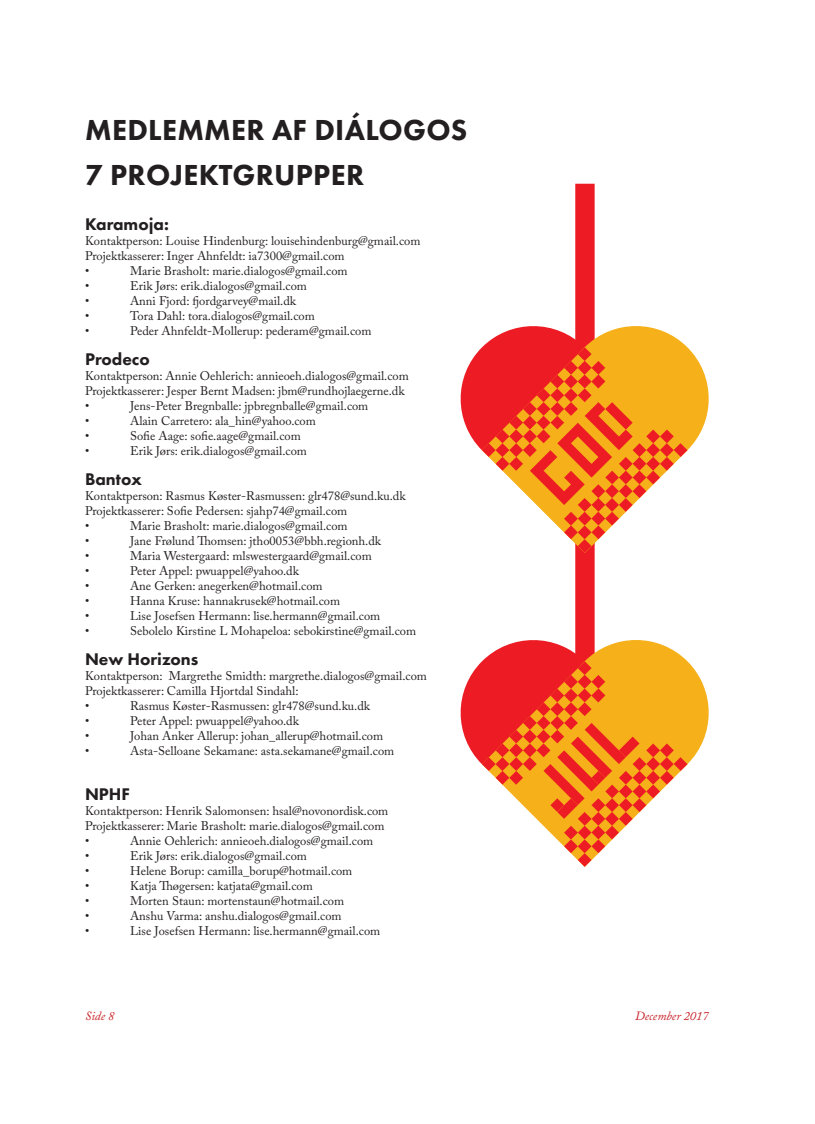
<style>
.page{position:relative;width:815px;height:1124px;background:#fff}
.page>*{position:absolute;margin:0;border:0;box-sizing:border-box;transform-origin:0 0}
.Overskrift1{font:800 30px "Futura PT";letter-spacing:.01em;color:#231f20}
.t1{font:800 17.5px "Futura PT";color:#231f20}
.t2{font:12.5px "Adobe Caslon Pro";color:#231f20}
.t3{font:12.5px "Adobe Caslon Pro";letter-spacing:-.02em;color:#231f20}
.t4{font:12.5px "Adobe Caslon Pro";letter-spacing:-.025em;color:#231f20}
.t5{font:italic 12.5px "Adobe Caslon Pro";color:#c82329}
</style>
<div class="page">
<div style="left:575px;top:497px;width:20px;height:218px;background:#ed1c24"></div>
<svg style="left:460px;top:632px;width:249px;height:234px"></svg>
<div style="left:575px;top:184px;width:20px;height:218px;background:#ed1c24"></div>
<svg style="left:460px;top:319px;width:249px;height:234px"></svg>
<p class="Overskrift1" style="left:85px;top:111px;width:384px">MEDLEMMER AF DIÁLOGOS</p>
<p class="Overskrift1" style="left:85px;top:156px;width:281px">7 PROJEKTGRUPPER</p>
<p class="t1" style="left:85px;top:213px;width:85px">Karamoja:</p>
<p class="t2" style="left:85px;top:233px;width:337px">Kontaktperson: Louise Hindenburg: louisehindenburg@gmail.com</p>
<p class="t2" style="left:85px;top:248px;width:261px">Projektkasserer: Inger Ahnfeldt: ia7300@gmail.com</p>
<p class="t2" style="left:85px;top:263px;width:6px">•</p>
<p class="t2" style="left:130px;top:263px;width:219px">Marie Brasholt: marie.dialogos@gmail.com</p>
<p class="t2" style="left:85px;top:278px;width:6px">•</p>
<p class="t2" style="left:130px;top:278px;width:178px">Erik Jørs: erik.dialogos@gmail.com</p>
<p class="t2" style="left:85px;top:293px;width:6px">•</p>
<p class="t2" style="left:130px;top:293px;width:168px">Anni Fjord: fjordgarvey@mail.dk</p>
<p class="t2" style="left:85px;top:308px;width:6px">•</p>
<p class="t2" style="left:130px;top:308px;width:186px">Tora Dahl: tora.dialogos@gmail.com</p>
<p class="t2" style="left:85px;top:323px;width:6px">•</p>
<p class="t2" style="left:130px;top:323px;width:243px">Peder Ahnfeldt-Mollerup: pederam@gmail.com</p>
<p class="t1" style="left:85px;top:348px;width:66px">Prodeco</p>
<p class="t2" style="left:85px;top:368px;width:325px">Kontaktperson: Annie Oehlerich: annieoeh.dialogos@gmail.com</p>
<p class="t3" style="left:85px;top:383px;width:321px">Projektkasserer: Jesper Bernt Madsen: jbm@rundhojlaegerne.dk</p>
<p class="t2" style="left:85px;top:398px;width:6px">•</p>
<p class="t2" style="left:130px;top:398px;width:240px">Jens-Peter Bregnballe: jpbregnballe@gmail.com</p>
<p class="t2" style="left:85px;top:413px;width:6px">•</p>
<p class="t2" style="left:130px;top:413px;width:187px">Alain Carretero: ala_hin@yahoo.com</p>
<p class="t2" style="left:85px;top:428px;width:6px">•</p>
<p class="t2" style="left:130px;top:428px;width:172px">Sofie Aage: sofie.aage@gmail.com</p>
<p class="t2" style="left:85px;top:443px;width:6px">•</p>
<p class="t2" style="left:130px;top:443px;width:178px">Erik Jørs: erik.dialogos@gmail.com</p>
<p class="t1" style="left:85px;top:468px;width:59px">Bantox</p>
<p class="t2" style="left:85px;top:488px;width:322px">Kontaktperson: Rasmus Køster-Rasmussen: glr478@sund.ku.dk</p>
<p class="t4" style="left:85px;top:503px;width:264px">Projektkasserer: Sofie Pedersen: sjahp74@gmail.com</p>
<p class="t2" style="left:85px;top:518px;width:6px">•</p>
<p class="t2" style="left:130px;top:518px;width:219px">Marie Brasholt: marie.dialogos@gmail.com</p>
<p class="t2" style="left:85px;top:533px;width:6px">•</p>
<p class="t2" style="left:130px;top:533px;width:253px">Jane Frølund Thomsen: jtho0053@bbh.regionh.dk</p>
<p class="t2" style="left:85px;top:548px;width:6px">•</p>
<p class="t2" style="left:130px;top:548px;width:243px">Maria Westergaard: mlswestergaard@gmail.com</p>
<p class="t2" style="left:85px;top:563px;width:6px">•</p>
<p class="t2" style="left:130px;top:563px;width:171px">Peter Appel: pwuappel@yahoo.dk</p>
<p class="t2" style="left:85px;top:578px;width:6px">•</p>
<p class="t2" style="left:130px;top:578px;width:194px">Ane Gerken: anegerken@hotmail.com</p>
<p class="t2" style="left:85px;top:593px;width:6px">•</p>
<p class="t2" style="left:130px;top:593px;width:212px">Hanna Kruse: hannakrusek@hotmail.com</p>
<p class="t2" style="left:85px;top:608px;width:6px">•</p>
<p class="t2" style="left:130px;top:608px;width:252px">Lise Josefsen Hermann: lise.hermann@gmail.com</p>
<p class="t2" style="left:85px;top:623px;width:6px">•</p>
<p class="t2" style="left:130px;top:623px;width:288px">Sebolelo Kirstine L Mohapeloa: sebokirstine@gmail.com</p>
<p class="t1" style="left:85px;top:648px;width:115px">New Horizons</p>
<p class="t2" style="left:85px;top:668px;width:343px">Kontaktperson: Margrethe Smidth: margrethe.dialogos@gmail.com</p>
<p class="t3" style="left:85px;top:683px;width:215px">Projektkasserer: Camilla Hjortdal Sindahl:</p>
<p class="t2" style="left:85px;top:698px;width:6px">•</p>
<p class="t2" style="left:130px;top:698px;width:242px">Rasmus Køster-Rasmussen: glr478@sund.ku.dk</p>
<p class="t2" style="left:85px;top:713px;width:6px">•</p>
<p class="t2" style="left:130px;top:713px;width:171px">Peter Appel: pwuappel@yahoo.dk</p>
<p class="t2" style="left:85px;top:728px;width:6px">•</p>
<p class="t2" style="left:130px;top:728px;width:255px">Johan Anker Allerup: johan_allerup@hotmail.com</p>
<p class="t2" style="left:85px;top:743px;width:6px">•</p>
<p class="t2" style="left:130px;top:743px;width:266px">Asta-Selloane Sekamane: asta.sekamane@gmail.com</p>
<p class="t1" style="left:85px;top:783px;width:46px">NPHF</p>
<p class="t2" style="left:85px;top:803px;width:305px">Kontaktperson: Henrik Salomonsen: hsal@novonordisk.com</p>
<p class="t3" style="left:85px;top:818px;width:301px">Projektkasserer: Marie Brasholt: marie.dialogos@gmail.com</p>
<p class="t2" style="left:85px;top:833px;width:6px">•</p>
<p class="t2" style="left:130px;top:833px;width:245px">Annie Oehlerich: annieoeh.dialogos@gmail.com</p>
<p class="t2" style="left:85px;top:848px;width:6px">•</p>
<p class="t2" style="left:130px;top:848px;width:178px">Erik Jørs: erik.dialogos@gmail.com</p>
<p class="t2" style="left:85px;top:863px;width:6px">•</p>
<p class="t2" style="left:130px;top:863px;width:224px">Helene Borup: camilla_borup@hotmail.com</p>
<p class="t2" style="left:85px;top:878px;width:6px">•</p>
<p class="t2" style="left:130px;top:878px;width:184px">Katja Thøgersen: katjata@gmail.com</p>
<p class="t2" style="left:85px;top:893px;width:6px">•</p>
<p class="t2" style="left:130px;top:893px;width:216px">Morten Staun: mortenstaun@hotmail.com</p>
<p class="t2" style="left:85px;top:908px;width:6px">•</p>
<p class="t2" style="left:130px;top:908px;width:213px">Anshu Varma: anshu.dialogos@gmail.com</p>
<p class="t2" style="left:85px;top:923px;width:6px">•</p>
<p class="t2" style="left:130px;top:923px;width:252px">Lise Josefsen Hermann: lise.hermann@gmail.com</p>
<p class="t5" style="left:85px;top:1008px;width:31px">Side 8</p>
<p class="t5" style="left:635px;top:1008px;width:75px">December 2017</p>
</div>
